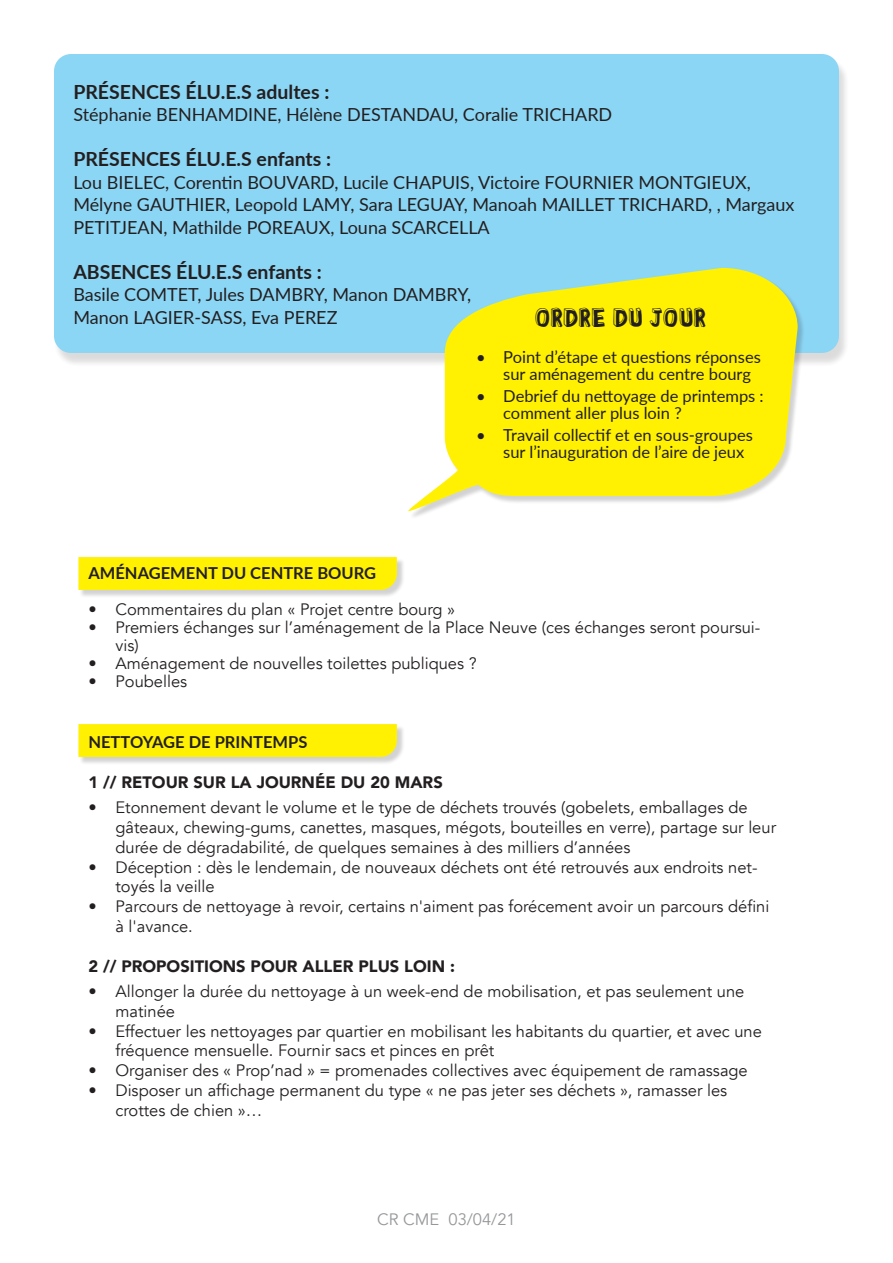
<style>
.page{position:relative;width:893px;height:1263px;background:#fff}
.page>*{position:absolute;margin:0;border:0;box-sizing:border-box;transform-origin:0 0}
.t1{font:25.5px "Blockhead OT Black Face";color:#231f20}
.t2{font:700 19.5px "Lato";color:#231f20}
.t3{font:18px/22.5px "Lato";color:#231f20}
.t4{font:16.5px/19.8px "Avenir";color:#231f20}
.t5{font:16.5px/16.5px "Lato";color:#231f20}
.t6{font:900 16.5px "Avenir";color:#231f20}
.t7{font:700 16.5px "Lato";color:#231f20}
.t8{font:16.5px "Avenir";color:#95979a}
</style>
<div class="page">
<div style="left:80px;top:725px;width:325px;height:40px;background:#231f20;opacity:.2"></div>
<svg style="left:78px;top:724px;width:319px;height:33px;background:#fef003"></svg>
<div style="left:80px;top:558px;width:325px;height:40px;background:#231f20;opacity:.2"></div>
<svg style="left:78px;top:557px;width:319px;height:33px;background:#fef003"></svg>
<div style="left:54px;top:57px;width:796px;height:310px;background:#231f20;opacity:.2"></div>
<div style="left:54px;top:54px;width:785px;height:299px;background:#8cd6f5;border-radius:17px"></div>
<div style="left:409px;top:269px;width:397px;height:250px;background:#231f20;opacity:.2"></div>
<svg style="left:407px;top:268px;width:391px;height:245px;fill:#fff101"></svg>
<p class="t2" style="left:73px;top:77px;width:258px">PRÉSENCES ÉLU.E.S adultes :</p>
<p class="t3" style="left:73px;top:103px;width:540px">Stéphanie BENHAMDINE, Hélène DESTANDAU, Coralie TRICHARD</p>
<p class="t2" style="left:73px;top:145px;width:259px">PRÉSENCES ÉLU.E.S enfants :</p>
<p class="t3" style="left:73px;top:170px;width:723px">Lou BIELEC, Corentin BOUVARD, Lucile CHAPUIS, Victoire FOURNIER MONTGIEUX,<br>Mélyne GAUTHIER, Leopold LAMY, Sara LEGUAY, Manoah MAILLET TRICHARD, , Margaux<br>PETITJEAN, Mathilde POREAUX, Louna SCARCELLA</p>
<p class="t2" style="left:73px;top:257px;width:250px">ABSENCES ÉLU.E.S enfants :</p>
<p class="t3" style="left:73px;top:283px;width:399px">Basile COMTET, Jules DAMBRY, Manon DAMBRY,</p>
<p class="t3" style="left:73px;top:305px;width:266px">Manon LAGIER-SASS, Eva PEREZ</p>
<p class="t1" style="left:535px;top:304px;width:173px">ORDRE DU JOUR</p>
<p class="t5" style="left:503px;top:348px;width:259px;text-indent:-27px">• Point d’étape et questions réponses sur aménagement du centre bourg</p>
<p class="t5" style="left:503px;top:387px;width:262px;text-indent:-27px">• Debrief du nettoyage de printemps : comment aller plus loin ?</p>
<p class="t5" style="left:503px;top:426px;width:251px;text-indent:-27px">• Travail collectif et en sous-groupes sur l’inauguration de l’aire de jeux</p>
<p class="t7" style="left:88px;top:561px;width:289px">AMÉNAGEMENT DU CENTRE BOURG</p>
<p class="t4" style="left:88px;top:599px;width:368px">• Commentaires du plan « Projet centre bourg »</p>
<p class="t4" style="left:115px;top:618px;width:646px;line-height:18px;text-indent:-27px">• Premiers échanges sur l’aménagement de la Place Neuve (ces échanges seront poursui&shy;vis)</p>
<p class="t4" style="left:88px;top:653px;width:390px">• Aménagement de nouvelles toilettes publiques ?</p>
<p class="t4" style="left:88px;top:671px;width:100px">• Poubelles</p>
<p class="t7" style="left:88px;top:730px;width:220px">NETTOYAGE DE PRINTEMPS</p>
<p class="t6" style="left:88px;top:768px;width:356px">1 // RETOUR SUR LA JOURNÉE DU 20 MARS</p>
<p class="t4" style="left:115px;top:798px;width:662px;text-indent:-27px">• Etonnement devant le volume et le type de déchets trouvés (gobelets, emballages de gâteaux, chewing-gums, canettes, masques, mégots, bouteilles en verre), partage sur leur durée de dégradabilité, de quelques semaines à des milliers d’années</p>
<p class="t4" style="left:115px;top:857px;width:644px;text-indent:-27px">• Déception : dès le lendemain, de nouveaux déchets ont été retrouvés aux endroits net&shy;toyés la veille</p>
<p class="t4" style="left:115px;top:897px;width:655px;text-indent:-27px">• Parcours de nettoyage à revoir, certains n'aiment pas forécement avoir un parcours défini à l'avance.</p>
<p class="t6" style="left:88px;top:952px;width:368px">2 // PROPOSITIONS POUR ALLER PLUS LOIN :</p>
<p class="t4" style="left:115px;top:982px;width:630px;text-indent:-27px">• Allonger la durée du nettoyage à un week-end de mobilisation, et pas seulement une matinée</p>
<p class="t4" style="left:115px;top:1021px;width:648px;text-indent:-27px">• Effectuer les nettoyages par quartier en mobilisant les habitants du quartier, et avec une fréquence mensuelle. Fournir sacs et pinces en prêt</p>
<p class="t4" style="left:88px;top:1061px;width:661px">• Organiser des « Prop’nad » = promenades collectives avec équipement de ramassage</p>
<p class="t4" style="left:115px;top:1081px;width:613px;text-indent:-27px">• Disposer un affichage permanent du type « ne pas jeter ses déchets », ramasser les crottes de chien »…</p>
<p class="t8" style="left:377px;top:1210px;width:140px">CR CME 03/04/21</p>
</div>
